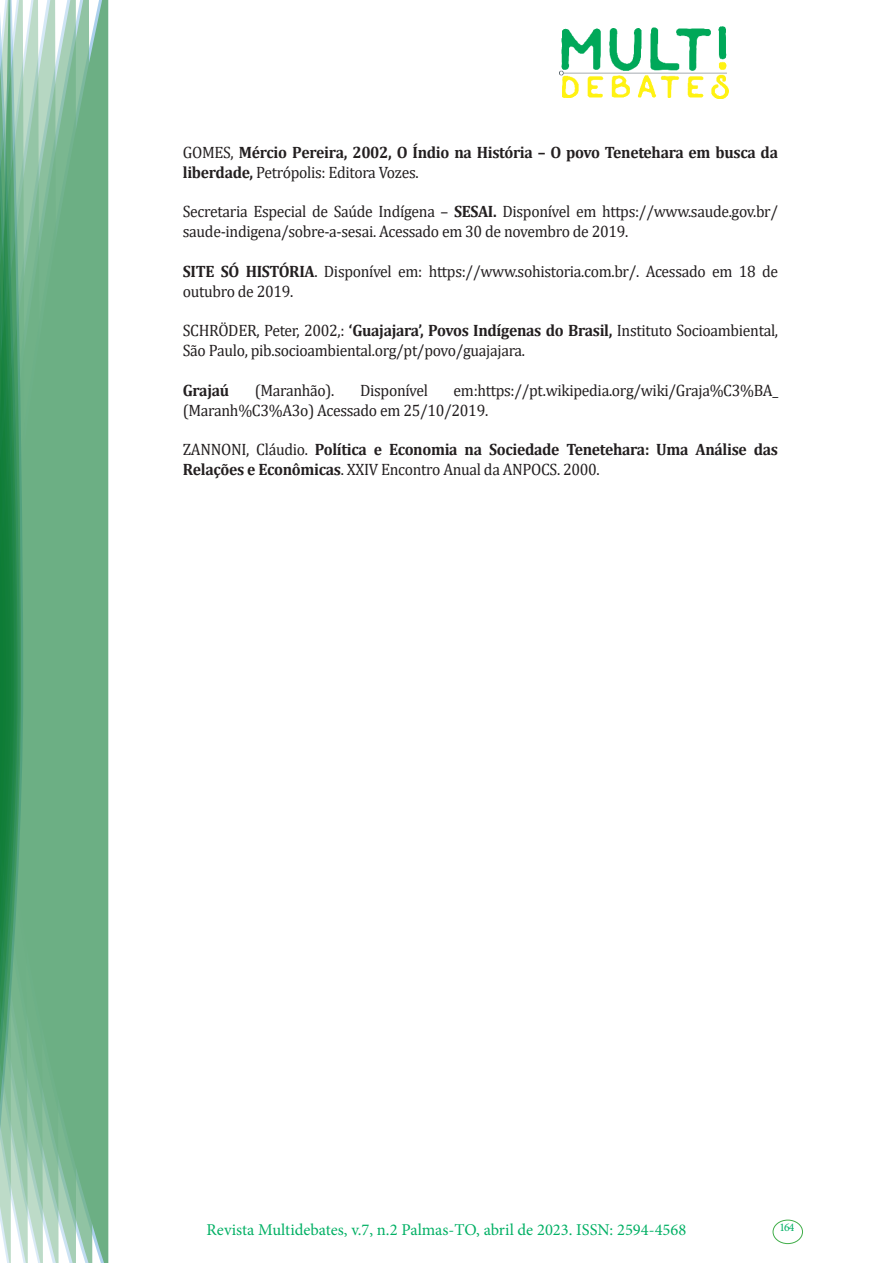
<style>
.page{position:relative;width:893px;height:1263px;background:#fff}
.page>*{position:absolute;margin:0;border:0;box-sizing:border-box;transform-origin:0 0}
.texto{font:16.5px/19.8px "Cambria";letter-spacing:-.02em;color:#231f20;scale:.95 1}
.texto-2{font:700 16.5px/19.8px "Cambria";letter-spacing:-.02em;color:#231f20;scale:.95 1}
.t1{font:16.5px "Minion Pro";color:#00b064}
.t2{font:11.7px "Minion Pro";color:#00b064}
.s1{font-weight:400}
.s2{font-weight:700}
</style>
<div class="page">
<img style="left:559px;top:26px;width:169px;height:72px">
<div style="left:95px;top:0;width:14px;height:1263px;background:#6caf84"></div>
<svg style="left:79px;top:0;width:16px;height:1263px;background:#71b289"></svg>
<svg style="left:62px;top:0;width:17px;height:1263px;background:#75b48c"></svg>
<svg style="left:45px;top:0;width:17px;height:1263px;background:#7cb792"></svg>
<svg style="left:30px;top:0;width:15px;height:1263px;background:#80ba96"></svg>
<svg style="left:0;top:0;width:30px;height:1263px;background:#61a97f"></svg>
<div style="left:772px;top:1219px;width:31px;height:25px;border:1px solid #40ae49;border-radius:50%"></div>
<p class="texto-2" style="left:183px;top:142px;width:628px"><span class="s1">GOMES,</span> Mércio Pereira, 2002, O Índio na História – O povo Tenetehara em busca da liberdade, <span class="s1">Petrópolis: Editora Vozes.</span></p>
<p class="texto" style="left:183px;top:202px;width:628px">Secretaria Especial de Saúde Indígena – <span class="s2">SESAI.</span> Disponível em https://www.saude.gov.br/ saude-indigena/sobre-a-sesai. Acessado em 30 de novembro de 2019.</p>
<p class="texto" style="left:183px;top:261px;width:628px"><span class="s2">SITE SÓ HISTÓRIA</span>. Disponível em: https://www.sohistoria.com.br/. Acessado em 18 de outubro de 2019.</p>
<p class="texto" style="left:183px;top:321px;width:628px">SCHRÖDER, Peter, 2002,: <span class="s2">‘Guajajara’, Povos Indígenas do Brasil,</span> Instituto Socioambiental,<br>São Paulo, pib.socioambiental.org/pt/povo/guajajara.</p>
<p class="texto-2" style="left:183px;top:380px;width:50px">Grajaú</p>
<p class="texto" style="left:255px;top:380px;width:85px">(Maranhão).</p>
<p class="texto" style="left:360px;top:380px;width:73px">Disponível</p>
<p class="texto" style="left:183px;top:380px;width:628px;text-indent:271px">em:https://pt.wikipedia.org/wiki/Graja%C3%BA_ (Maranh%C3%A3o) Acessado em 25/10/2019.</p>
<p class="texto-2" style="left:183px;top:439px;width:628px"><span class="s1">ZANNONI, Cláudio.</span> Política e Economia na Sociedade Tenetehara: Uma Análise das<br>Relações e Econômicas<span class="s1">. XXIV Encontro Anual da ANPOCS. 2000.</span></p>
<p class="t1" style="left:207px;top:1218px;width:481px">Revista Multidebates, v.7, n.2 Palmas-TO, abril de 2023. ISSN: 2594-4568</p>
<p class="t2" style="left:779px;top:1219px;width:16px">164</p>
</div>
